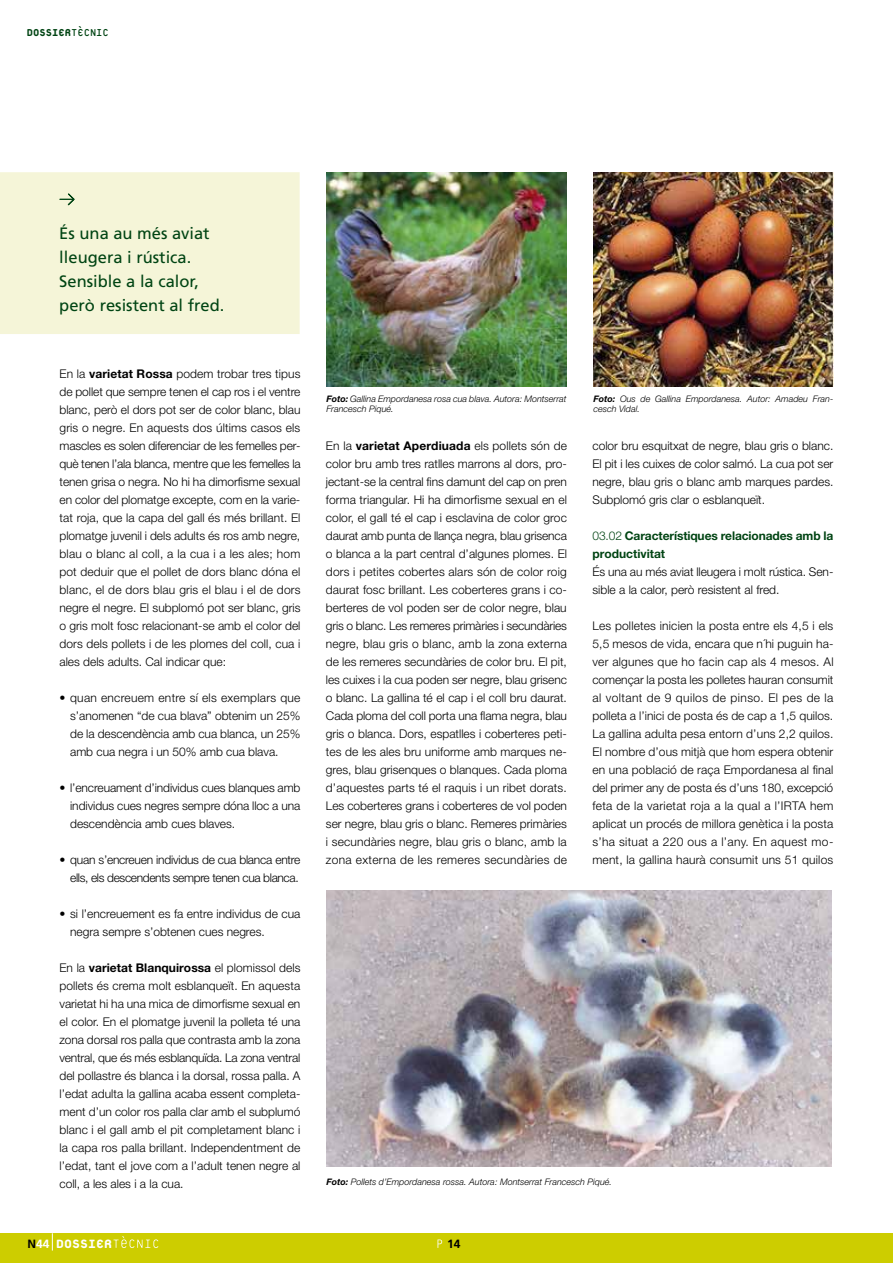
<style>
.page{position:relative;width:893px;height:1263px;background:#fff}
.page>*{position:absolute;margin:0;border:0;box-sizing:border-box;transform-origin:0 0}
.t1{font:800 18px "Platelet";color:#fff;scale:.96 1}
.t2{font:16.5px/24px "Frutiger";color:#004413}
.t3{font:800 15px "Platelet";color:#004413;scale:.91 1}
.t4{font:300 12px/18px "Helvetica Neue LT Pro";color:#000;text-align:justify}
.t5{font:300 12px/18px "Helvetica Neue LT Pro";letter-spacing:-.03em;color:#000;text-align:right}
.t6{font:700 12px/18px "Helvetica Neue LT Pro";letter-spacing:-.01em;color:#004413}
.t7{font:700 12px "Frutiger";color:#000}
.t8{font:italic 300 9px/9.8px "Helvetica Neue LT Pro";color:#000}
.s1{font-weight:400}
.s2{font-weight:700}
.s3{font-family:"Frutiger";font-weight:700;font-size:12px;color:#000}
.s4{font-family:"Frutiger";font-weight:700;font-size:12px}
.s5{font-weight:300}
</style>
<div class="page">
<div style="left:0;top:1233px;width:893px;height:30px;background:#cdcd00"></div>
<svg style="left:437px;top:1239px;width:5px;height:9px"></svg>
<svg style="left:52px;top:1233px;width:1px;height:17px"></svg>
<svg style="left:113px;top:1236px;width:45px;height:12px"></svg>
<div style="left:0;top:172px;width:300px;height:162px;background:#f5f5d8"></div>
<svg style="left:59px;top:193px;width:16px;height:12px"></svg>
<img style="left:326px;top:890px;width:506px;height:276px">
<img style="left:326px;top:172px;width:241px;height:215px">
<img style="left:594px;top:172px;width:239px;height:215px">
<p class="t3" style="left:27px;top:26px;width:92px">DOSSIER<span class="s1">TÈCNIC</span></p>
<h2 class="t2" style="left:59px;top:221px;width:167px">És una au més aviat lleugera i rústica.<br>Sensible a la calor, però resistent al fred.</h2>
<p class="t4" style="left:60px;top:364px;width:243px">En la <span class="s2">varietat Rossa</span> podem trobar tres tipus de pollet que sempre tenen el cap ros i el ventre blanc, però el dors pot ser de color blanc, blau gris o negre. En aquests dos últims casos els mascles es solen diferenciar de les femelles per&shy;què tenen l’ala blanca, mentre que les femelles la tenen grisa o negra. No hi ha dimorfisme sexual en color del plomatge excepte, com en la varie&shy;tat roja, que la capa del gall és més brillant. El plomatge juvenil i dels adults és ros amb negre, blau o blanc al coll, a la cua i a les ales; hom pot deduir que el pollet de dors blanc dóna el blanc, el de dors blau gris el blau i el de dors negre el negre. El subplomó pot ser blanc, gris o gris molt fosc relacionant-se amb el color del dors dels pollets i de les plomes del coll, cua i ales dels adults. Cal indicar que:</p>
<p class="t4" style="left:70px;top:688px;width:232px;text-indent:-11px">• quan encreuem entre sí els exemplars que s’anomenen “de cua blava” obtenim un 25% de la descendència amb cua blanca, un 25% amb cua negra i un 50% amb cua blava.</p>
<p class="t4" style="left:70px;top:778px;width:232px;text-indent:-11px">• l’encreuament d’individus cues blanques amb individus cues negres sempre dóna lloc a una descendència amb cues blaves.</p>
<p class="t5" style="left:60px;top:850px;width:242px">• quan s’encreuen individus de cua blanca entre ells, els descendents sempre tenen cua blanca.</p>
<p class="t4" style="left:70px;top:904px;width:232px;text-indent:-11px">• si l’encreuement es fa entre individus de cua negra sempre s’obtenen cues negres.</p>
<p class="t4" style="left:59px;top:958px;width:243px">En la <span class="s2">varietat Blanquirossa</span> el plomissol dels pollets és crema molt esblanqueït. En aquesta varietat hi ha una mica de dimorfisme sexual en el color. En el plomatge juvenil la polleta té una zona dorsal ros palla que contrasta amb la zona ventral, que és més esblanquïda. La zona ventral del pollastre és blanca i la dorsal, rossa palla. A l’edat adulta la gallina acaba essent completa&shy;ment d’un color ros palla clar amb el subplumó blanc i el gall amb el pit completament blanc i la capa ros palla brillant. Independentment de l’edat, tant el jove com a l’adult tenen negre al coll, a les ales i a la cua.</p>
<h1 class="t1" style="left:28px;top:1235px;width:89px"><span class="s3">N</span><span class="s4">44</span> DOSSIER</h1>
<p class="t8" style="left:326px;top:394px;width:242px"><span class="s2">Foto:</span> Gallina Empordanesa rosa cua blava. Autora: Montserrat<br>Francesch Piqué.</p>
<p class="t8" style="left:593px;top:394px;width:242px"><span class="s2">Foto:</span> Ous de Gallina Empordanesa. Autor: Amadeu Fran&shy;cesch Vidal.</p>
<p class="t4" style="left:326px;top:437px;width:243px">En la <span class="s2">varietat Aperdiuada</span> els pollets són de color bru amb tres ratlles marrons al dors, pro&shy;jectant-se la central fins damunt del cap on pren forma triangular. Hi ha dimorfisme sexual en el color, el gall té el cap i esclavina de color groc daurat amb punta de llança negra, blau grisenca o blanca a la part central d’algunes plomes. El dors i petites cobertes alars són de color roig daurat fosc brillant. Les coberteres grans i co&shy;berteres de vol poden ser de color negre, blau gris o blanc. Les remeres primàries i secundàries negre, blau gris o blanc, amb la zona externa de les remeres secundàries de color bru. El pit, les cuixes i la cua poden ser negre, blau grisenc o blanc. La gallina té el cap i el coll bru daurat.<br>Cada ploma del coll porta una flama negra, blau gris o blanca. Dors, espatlles i coberteres peti&shy;tes de les ales bru uniforme amb marques ne&shy;gres, blau grisenques o blanques. Cada ploma d’aquestes parts té el raquis i un ribet dorats.<br>Les coberteres grans i coberteres de vol poden ser negre, blau gris o blanc. Remeres primàries i secundàries negre, blau gris o blanc, amb la zona externa de les remeres secundàries de</p>
<p class="t4" style="left:592px;top:437px;width:243px">color bru esquitxat de negre, blau gris o blanc.<br>El pit i les cuixes de color salmó. La cua pot ser negre, blau gris o blanc amb marques pardes.<br>Subplomó gris clar o esblanqueït.</p>
<p class="t6" style="left:592px;top:527px;width:242px"><span class="s5">03.02</span> Característiques relacionades amb la productivitat</p>
<p class="t4" style="left:592px;top:563px;width:242px">És una au més aviat lleugera i molt rústica. Sen&shy;sible a la calor, però resistent al fred.</p>
<p class="t4" style="left:592px;top:617px;width:243px">Les polletes inicien la posta entre els 4,5 i els 5,5 mesos de vida, encara que n´hi puguin ha&shy;ver algunes que ho facin cap als 4 mesos. Al començar la posta les polletes hauran consumit al voltant de 9 quilos de pinso. El pes de la polleta a l’inici de posta és de cap a 1,5 quilos.<br>La gallina adulta pesa entorn d’uns 2,2 quilos.<br>El nombre d’ous mitjà que hom espera obtenir en una població de raça Empordanesa al final del primer any de posta és d’uns 180, excepció feta de la varietat roja a la qual a l’IRTA hem aplicat un procés de millora genètica i la posta s’ha situat a 220 ous a l’any. En aquest mo&shy;ment, la gallina haurà consumit uns 51 quilos</p>
<p class="t8" style="left:326px;top:1176px;width:287px"><span class="s2">Foto:</span> Pollets d’Empordanesa rossa. Autora: Montserrat Francesch Piqué.</p>
<p class="t7" style="left:447px;top:1237px;width:15px">14</p>
</div>
